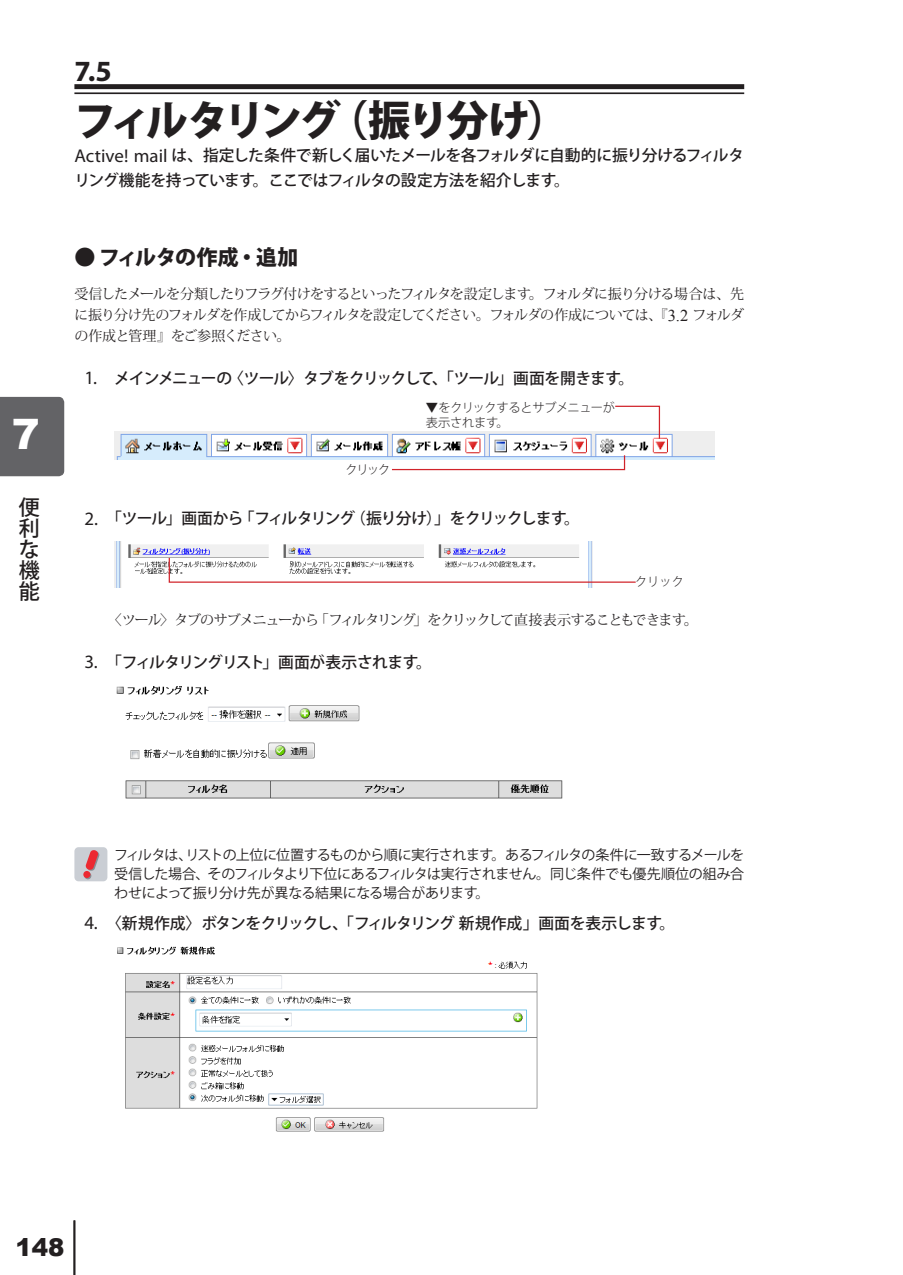
<style>
.page{position:relative;width:903px;height:1275px;background:#fff}
.page>*{position:absolute;margin:0;border:0;box-sizing:border-box;transform-origin:0 0}
.Section{font:800 42px "Koz Go Pro";letter-spacing:-.075em;color:#231f20}
.t1{font:900 42px "Arial";color:#fff}
.Section-2{font:700 29.4px "Myriad Pro";color:#231f20}
.t2{font:900 24.5px "Arial";color:#231f20}
.t3{font:800 21px "Koz Go Pro";letter-spacing:-.01em;color:#231f20}
.t4{font:500 21px/21px "Koz Go Pro";color:#231f20;text-align:justify}
.章扉説明文{font:500 15.75px/24.5px "Koz Go Pro";letter-spacing:-.03em;color:#231f20}
.数字付き本文{font:500 15.75px "Koz Go Pro";letter-spacing:-.06em;color:#231f20}
.数字付き本文-2{font:500 15.75px "Koz Go Pro";letter-spacing:-.03em;color:#231f20}
.数字付き本文-3{font:500 15.75px "Koz Go Pro";letter-spacing:-.035em;color:#231f20}
.注意書き{font:14px/18.9px "Koz Go Pro";letter-spacing:-.025em;color:#231f20;text-align:justify}
.本文{font:14px/21px "Koz Min Pro";letter-spacing:-.06em;color:#231f20;text-align:justify}
.数字付き本文の補足文{font:14px "Koz Min Pro";letter-spacing:-.095em;color:#231f20}
.t5{font:300 12.25px/15.8px "Koz Go Pro";letter-spacing:-.025em;color:#231f20}
.s1{font-size:28.88px}
.s2{font-family:"Myriad Pro";font-weight:400;font-size:18.55px}
.s3{font-family:"Times New Roman";font-size:16.45px}
.s4{font-family:"Myriad Pro";font-weight:400;font-size:18.9px}
</style>
<div class="page">
<div style="left:0;top:397px;width:64px;height:79px;background:#636366"></div>
<hr style="left:74px;top:1220px;width:1px;height:55px;background:#231f20">
<div style="left:74px;top:84px;width:670px;height:5px;background:#231f20"></div>
<hr style="left:74px;top:92px;width:670px;height:2px;background:#231f20">
<img style="left:114px;top:431px;width:600px;height:29px">
<svg style="left:391px;top:454px;width:235px;height:17px"></svg>
<svg style="left:614px;top:405px;width:47px;height:35px"></svg>
<img style="left:114px;top:541px;width:478px;height:47px">
<svg style="left:168px;top:557px;width:468px;height:26px"></svg>
<img style="left:116px;top:686px;width:447px;height:113px">
<div style="left:74px;top:847px;width:33px;height:34px;background:#caced4;border-radius:4px"></div>
<div style="left:83px;top:871px;width:7px;height:7px;background:#ec2931;border-radius:50%"></div>
<svg style="left:85px;top:850px;width:15px;height:21px"></svg>
<img style="left:117px;top:946px;width:421px;height:186px">
<h1 class="t1" style="left:12px;top:404px;width:30px">7</h1>
<h3 class="t4" style="left:19px;top:497px;width:22px">便利な機能</h3>
<p class="Section-2" style="left:74px;top:52px;width:39px">7<span class="s1">.</span>5</p>
<p class="Section" style="left:74px;top:93px;width:496px">フィルタリング（振り分け）</p>
<p class="章扉説明文" style="left:74px;top:144px;width:671px"><span class="s2">Active! mail</span> は、指定した条件で新しく届いたメールを各フォルダに自動的に振り分けるフィルタリング機能を持っています。ここではフィルタの設定方法を紹介します。</p>
<p class="t3" style="left:74px;top:243px;width:225px">● フィルタの作成・追加</p>
<p class="本文" style="left:74px;top:283px;width:671px">受信したメールを分類したりフラグ付けをするといったフィルタを設定します。フォルダに振り分ける場合は、先に振り分け先のフォルダを作成してからフィルタを設定してください。フォルダの作成については、『<span class="s3">3.2</span> フォルダの作成と管理』をご参照ください。</p>
<p class="数字付き本文" style="left:84px;top:368px;width:551px"><span class="s4">1</span><span class="s2">.</span> メインメニューの〈ツール〉タブをクリックして、「ツール」画面を開きます。</p>
<p class="t5" style="left:346px;top:462px;width:46px">クリック</p>
<p class="t5" style="left:426px;top:399px;width:191px">▼をクリックするとサブメニューが表示されます。</p>
<p class="数字付き本文" style="left:84px;top:508px;width:497px"><span class="s4">2</span><span class="s2">.</span> 「ツール」画面から「フィルタリング（振り分け）」をクリックします。</p>
<p class="t5" style="left:635px;top:574px;width:50px">クリック</p>
<p class="数字付き本文の補足文" style="left:108px;top:610px;width:592px">〈ツール〉タブのサブメニューから「フィルタリング」をクリックして直接表示することもできます。</p>
<p class="数字付き本文-3" style="left:84px;top:652px;width:349px"><span class="s4">3</span><span class="s2">.</span> 「フィルタリングリスト」画面が表示されます。</p>
<p class="注意書き" style="left:114px;top:846px;width:631px">フィルタは、リストの上位に位置するものから順に実行されます。あるフィルタの条件に一致するメールを受信した場合、そのフィルタより下位にあるフィルタは実行されません。同じ条件でも優先順位の組み合わせによって振り分け先が異なる結果になる場合があります。</p>
<p class="数字付き本文-2" style="left:84px;top:913px;width:592px"><span class="s4">4</span><span class="s2">.</span> 〈新規作成〉ボタンをクリックし、「フィルタリング新規作成」画面を表示します。</p>
<p class="t2" style="left:15px;top:1230px;width:51px">148</p>
</div>
